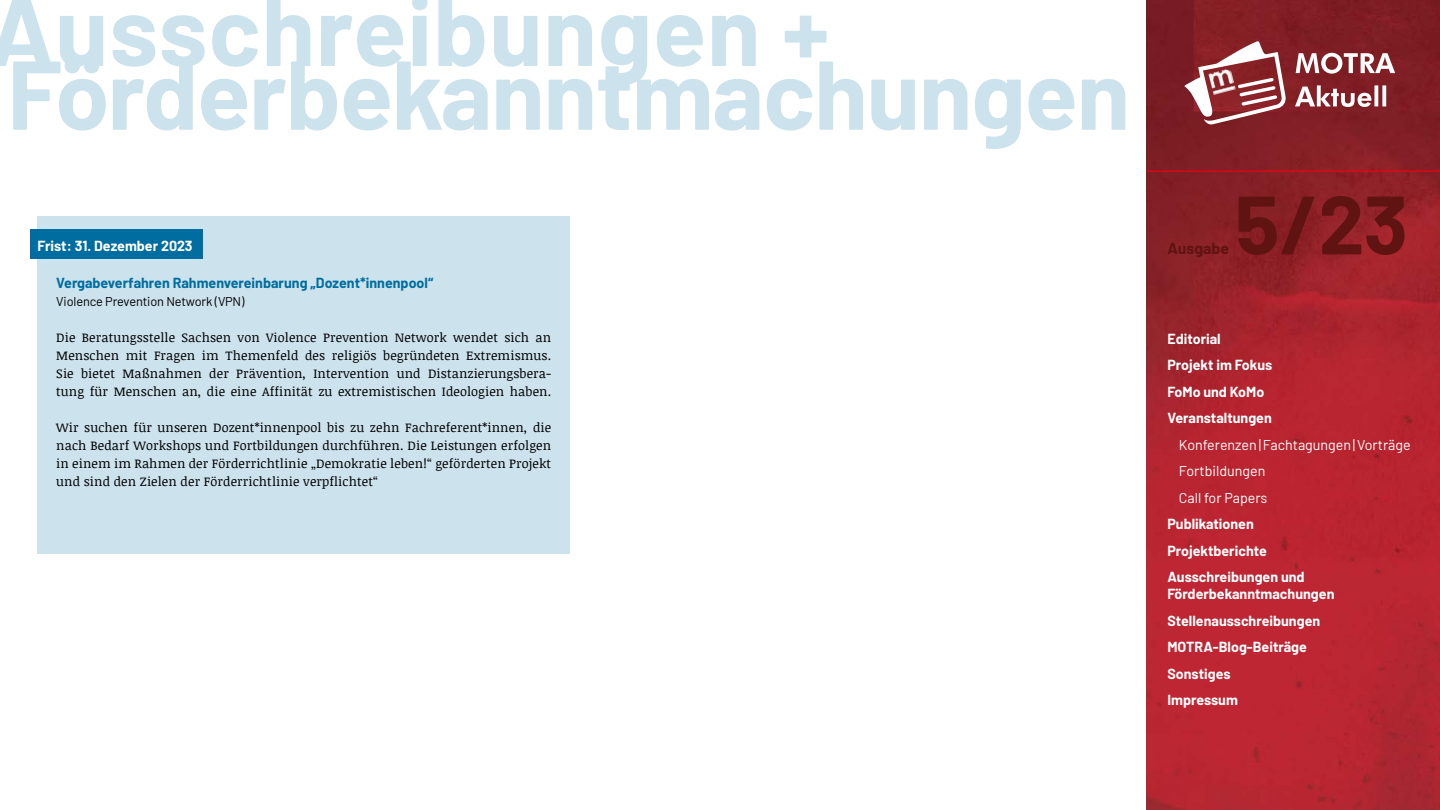
<style>
.page{position:relative;width:1440px;height:810px;background:#fff}
.page>*{position:absolute;margin:0;border:0;box-sizing:border-box;transform-origin:0 0}
.t1{font:700 97.5px "Barlow";letter-spacing:-.01em;color:#cce2ec}
.t2{font:700 97.5px "Barlow";letter-spacing:.01em;color:#cce2ec}
.t3{font:700 82.5px "Barlow";color:#5f1412}
.t4{font:700 15.75px "Barlow";color:#5f1412}
.t5{font:700 14.25px/26.5px "Barlow";color:#fff}
.t6{font:14.25px/26.5px "Barlow";color:#fff}
.t7{font:700 14.25px "Barlow";color:#006da0}
.t8{font:12.75px/18px "Noticia Text";letter-spacing:.01em;color:#000;text-align:justify}
.t9{font:12.75px "Barlow";letter-spacing:-.01em;color:#000}
</style>
<div class="page">
<img style="left:1147px;top:0;width:292px;height:809px">
<hr style="left:1148px;top:170px;width:292px;height:2px;background:#e30613">
<svg style="left:1295px;top:85px;width:91px;height:22px"></svg>
<svg style="left:1296px;top:53px;width:99px;height:21px"></svg>
<svg style="left:1184px;top:41px;width:102px;height:84px"></svg>
<img style="left:1208px;top:68px;width:28px;height:27px">
<div style="left:38px;top:216px;width:532px;height:338px;background:#cce2ec"></div>
<div style="left:30px;top:230px;width:172px;height:29px;background:#006da0"></div>
<h1 class="t2" style="left:-11px;top:-41px;width:842px">Ausschreibungen +</h1>
<h1 class="t1" style="left:7px;top:23px;width:1124px">Förderbekanntmachungen</h1>
<p class="t5" style="left:38px;top:232px;width:157px">Frist: 31. Dezember 2023</p>
<p class="t7" style="left:56px;top:272px;width:378px">Vergabeverfahren Rahmenvereinbarung „Dozent*innenpool“</p>
<p class="t9" style="left:56px;top:292px;width:190px">Violence Prevention Network (VPN)</p>
<p class="t8" style="left:56px;top:328px;width:496px">Die Beratungsstelle Sachsen von Violence Prevention Network wendet sich an Menschen mit Fragen im Themenfeld des religiös begründeten Extremismus.<br>Sie bietet Maßnahmen der Prävention, Intervention und Distanzierungsbera&shy;tung für Menschen an, die eine Affinität zu extremistischen Ideologien haben.</p>
<p class="t8" style="left:56px;top:418px;width:496px">Wir suchen für unseren Dozent*innenpool bis zu zehn Fachreferent*innen, die nach Bedarf Workshops und Fortbildungen durchführen. Die Leistungen erfolgen in einem im Rahmen der Förderrichtlinie „Demokratie leben!“ geförderten Projekt und sind den Zielen der Förderrichtlinie verpflichtet“</p>
<p class="t4" style="left:1167px;top:237px;width:63px">Ausgabe</p>
<h2 class="t3" style="left:1235px;top:164px;width:175px">5/23</h2>
<p class="t5" style="left:1167px;top:324px;width:106px">Editorial<br>Projekt im Fokus<br>FoMo und KoMo<br>Veranstaltungen</p>
<p class="t6" style="left:1179px;top:430px;width:233px">Konferenzen|Fachtagungen|Vorträge<br>Fortbildungen<br>Call for Papers</p>
<p class="t5" style="left:1167px;top:510px;width:139px">Publikationen<br>Projektberichte<br>Ausschreibungen und</p>
<p class="t5" style="left:1167px;top:580px;width:169px">Förderbekanntmachungen<br>Stellenausschreibungen<br>MOTRA-Blog-Beiträge<br>Sonstiges<br>Impressum</p>
</div>
